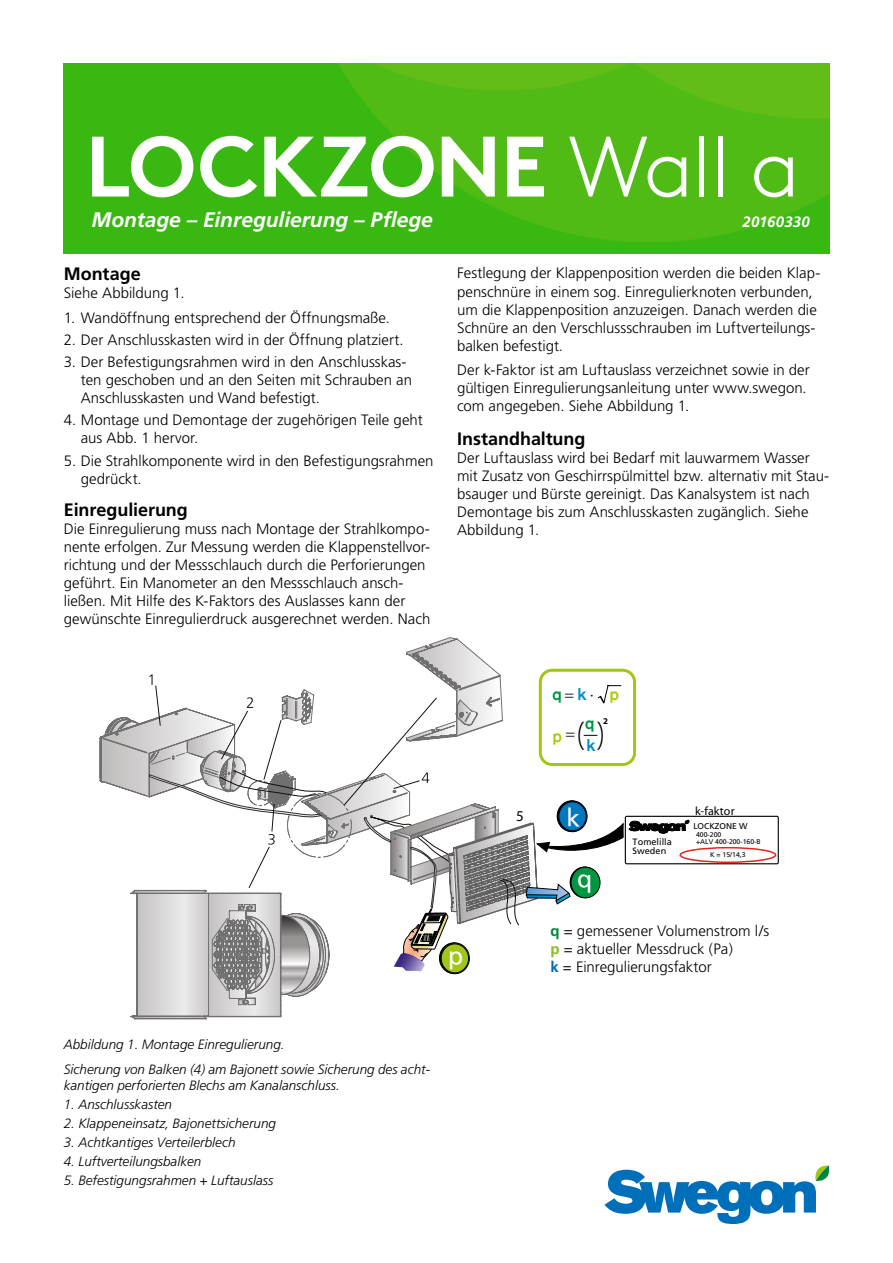
<style>
.page{position:relative;width:893px;height:1263px;background:#fff}
.page>*{position:absolute;margin:0;border:0;box-sizing:border-box;transform-origin:0 0}
.t1{font:700 85.5px "Swegon Brown";letter-spacing:-.015em;color:#fff}
.t2{font:300 30px "Neo Sans Std";color:#000}
.t3{font:italic 700 21px "Frutiger";letter-spacing:-.005em;color:#fff}
.t4{font:700 18px "Frutiger";letter-spacing:-.005em;color:#000}
.t5{font:500 16.95px "Akzidenz Grotesk BE";color:#009641}
.t6{font:500 16.95px "Akzidenz Grotesk BE";color:#008bc5}
.t7{font:500 16.95px "Akzidenz Grotesk BE";color:#afca0b}
.t8{font:300 15px/18px "Frutiger";color:#000}
.t9{font:italic 700 15px "Frutiger";letter-spacing:.015em;color:#fff}
.t10{font:15px "Myriad Pro";color:#010203}
.t11{font:italic 300 13.5px/24.8px "Frutiger";color:#000}
.t12{font:12px "Myriad Pro";letter-spacing:.01em;color:#000}
.t13{font:9.15px/9.1px "Frutiger";color:#000}
.t14{font:700 8.85px "Myriad Pro";color:#000}
.t15{font:8.4px "Frutiger";color:#000}
.t16{font:6.9px/6.9px "Frutiger";color:#000}
.s1{font-weight:300}
.s2{color:#008bc5}
.s3{color:#000}
.s4{color:#afca0b}
.s5{font-weight:700;color:#008739}
.s6{font-weight:700;color:#86bc25}
.s7{font-weight:700;color:#0069b4}
</style>
<div class="page">
<svg style="left:604px;top:1165px;width:226px;height:59px"></svg>
<img style="left:64px;top:64px;width:765px;height:189px">
<div style="left:625px;top:816px;width:154px;height:48px;border:1px solid #000"></div>
<div style="left:679px;top:847px;width:97px;height:16px;border:2px solid #e5251d;border-radius:50%"></div>
<svg style="left:100px;top:638px;width:589px;height:381px"></svg>
<h1 class="t1" style="left:85px;top:97px;width:716px">LOCKZONE <span class="s1">Wall a</span></h1>
<h3 class="t3" style="left:92px;top:207px;width:343px">Montage – Einregulierung – Pflege</h3>
<p class="t9" style="left:742px;top:213px;width:69px">20160330</p>
<p class="t4" style="left:64px;top:263px;width:78px">Montage</p>
<p class="t8" style="left:64px;top:284px;width:122px">Siehe Abbildung 1.</p>
<p class="t8" style="left:64px;top:308px;width:328px">1. Wandöffnung entsprechend der Öffnungsmaße.</p>
<p class="t8" style="left:64px;top:331px;width:341px">2. Der Anschlusskasten wird in der Öffnung platziert.</p>
<p class="t8" style="left:81px;top:353px;width:333px;text-indent:-17px">3. Der Befestigungsrahmen wird in den Anschlusskas&shy;ten geschoben und an den Seiten mit Schrauben an<br>Anschlusskasten und Wand befestigt.</p>
<p class="t8" style="left:81px;top:411px;width:343px;text-indent:-17px">4. Montage und Demontage der zugehörigen Teile geht aus Abb. 1 hervor.</p>
<p class="t8" style="left:81px;top:451px;width:354px;text-indent:-17px">5. Die Strahlkomponente wird in den Befestigungsrahmen gedrückt.</p>
<p class="t4" style="left:64px;top:499px;width:126px">Einregulierung</p>
<p class="t8" style="left:64px;top:520px;width:368px">Die Einregulierung muss nach Montage der Strahlkompo&shy;nente erfolgen. Zur Messung werden die Klappenstellvor&shy;richtung und der Messschlauch durch die Perforierungen geführt. Ein Manometer an den Messschlauch ansch&shy;ließen. Mit Hilfe des K-Faktors des Auslasses kann der gewünschte Einregulierdruck ausgerechnet werden. Nach</p>
<p class="t8" style="left:457px;top:264px;width:365px">Festlegung der Klappenposition werden die beiden Klap&shy;penschnüre in einem sog. Einregulierknoten verbunden, um die Klappenposition anzuzeigen. Danach werden die Schnüre an den Verschlussschrauben im Luftverteilungs&shy;balken befestigt.</p>
<p class="t8" style="left:457px;top:361px;width:354px">Der k-Faktor ist am Luftauslass verzeichnet sowie in der gültigen Einregulierungsanleitung unter www.swegon. com angegeben. Siehe Abbildung 1.</p>
<p class="t4" style="left:457px;top:428px;width:130px">Instandhaltung</p>
<p class="t8" style="left:457px;top:449px;width:374px">Der Luftauslass wird bei Bedarf mit lauwarmem Wasser mit Zusatz von Geschirrspülmittel bzw. alternativ mit Stau&shy;bsauger und Bürste gereinigt. Das Kanalsystem ist nach Demontage bis zum Anschlusskasten zugänglich. Siehe Abbildung 1.</p>
<p class="t11" style="left:64px;top:1032px;width:368px">Abbildung 1. Montage Einregulierung.<br>Sicherung von Balken (4) am Bajonett sowie Sicherung des acht-</p>
<p class="t11" style="left:64px;top:1073px;width:278px">kantigen perforierten Blechs am Kanalanschluss.</p>
<p class="t11" style="left:64px;top:1092px;width:110px">1. Anschlusskasten</p>
<p class="t11" style="left:64px;top:1111px;width:214px">2. Klappeneinsatz, Bajonettsicherung</p>
<p class="t11" style="left:64px;top:1130px;width:173px">3. Achtkantiges Verteilerblech</p>
<p class="t11" style="left:64px;top:1149px;width:139px">4. Luftverteilungsbalken</p>
<p class="t11" style="left:64px;top:1168px;width:211px">5. Befestigungsrahmen + Luftauslass</p>
<p class="t10" style="left:516px;top:806px;width:9px">5</p>
<p class="t5" style="left:552px;top:683px;width:68px">q<span class="s2">k</span><span class="s3">⋅</span><span class="s4">p</span></p>
<p class="t6" style="left:586px;top:735px;width:10px">k</p>
<p class="t14" style="left:603px;top:716px;width:6px">2</p>
<p class="t5" style="left:585px;top:712px;width:11px">q</p>
<h2 class="t2" style="left:577px;top:715px;width:29px">( )</h2>
<p class="t7" style="left:553px;top:726px;width:11px">p</p>
<p class="t12" style="left:695px;top:803px;width:41px">k-faktor</p>
<p class="t15" style="left:693px;top:821px;width:56px">LOCKZONE W</p>
<p class="t13" style="left:633px;top:837px;width:41px">Tomelilla<br>Sweden</p>
<p class="t16" style="left:696px;top:831px;width:66px">400-200<br>+ALV 400-200-160-B</p>
<p class="t16" style="left:710px;top:851px;width:37px">K = 15/14,3</p>
<p class="t8" style="left:550px;top:921px;width:220px"><span class="s5">q</span> = gemessener Volumenstrom l/s <span class="s6">p</span> = aktueller Messdruck (Pa)<br><span class="s7">k</span> = Einregulierungsfaktor</p>
</div>
